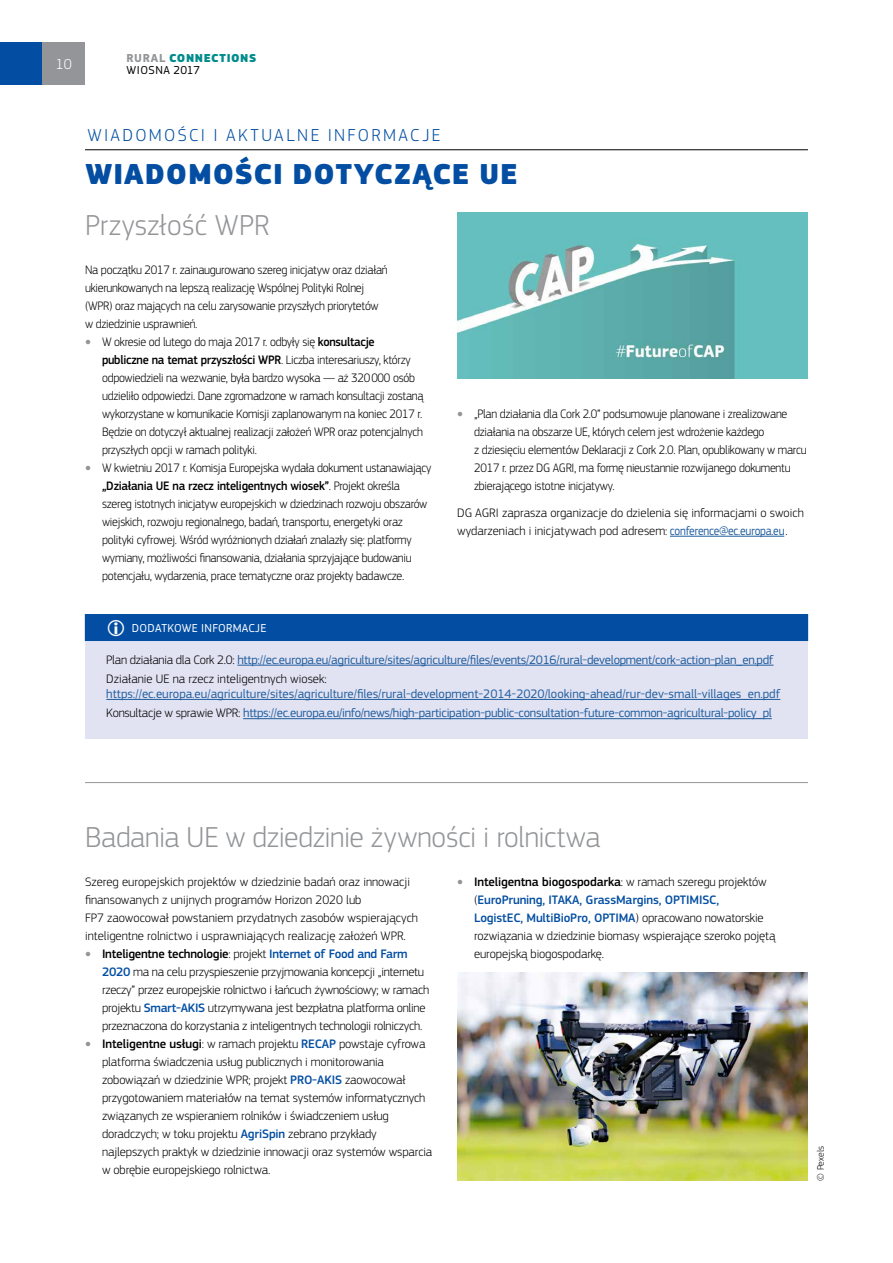
<style>
.page{position:relative;width:893px;height:1263px;background:#fff}
.page>*{position:absolute;margin:0;border:0;box-sizing:border-box;transform-origin:0 0}
.t1{font:300 30px "EC Square Sans Pro";letter-spacing:-.005em;color:#939598}
.t2{font:900 30px "EC Square Sans Pro";letter-spacing:.03em;color:#034ea2}
.t3{font:300 30px "EC Square Sans Pro";letter-spacing:.015em;color:#939598}
.t4{font:300 18px "EC Square Sans Pro";letter-spacing:.13em;color:#034ea2}
.t5{font:300 15px "EC Square Sans Pro";color:#fff}
.t6{font:300 12.75px/18px "EC Square Sans Pro";letter-spacing:-.02em;color:#000;scale:.95 1}
.t7{font:300 12.75px/18px "EC Square Sans Pro";letter-spacing:-.02em;color:#000}
.t8{font:300 12.75px/18px "EC Square Sans Pro";color:#000}
.t9{font:12.75px/19.2px "EC Square Sans Pro";color:#215e9e}
.t10{font:12.75px/19.2px "EC Square Sans Pro";letter-spacing:-.02em;color:#215e9e}
.t11{font:900 12px/12px "EC Square Sans Pro";letter-spacing:.05em;color:#008c8d}
.t12{font:12px "EC Square Sans Pro";letter-spacing:.02em;color:#fff}
.t13{font:300 9.75px "EC Square Sans Pro";color:#000}
.s1{font-weight:700;color:#939598}
.s2{font-weight:400;color:#000}
.s3{font-weight:900;font-size:13.5px;color:#939598}
.s4{font-weight:500}
.s5{font-weight:400;color:#215e9e}
.s6{font-size:22.5px;color:#fffefb}
.s7{font-weight:300;color:#000}
.s8{font-weight:500;color:#034ea2}
</style>
<div class="page">
<div style="left:0;top:43px;width:43px;height:42px;background:#034ea2"></div>
<hr style="left:670px;top:536px;width:114px;height:1px;background:#215e9e">
<hr style="left:85px;top:149px;width:723px;height:1px;background:#000">
<hr style="left:85px;top:782px;width:723px;height:1px;background:#939598">
<div style="left:85px;top:614px;width:723px;height:125px;background:#e1e2f2"></div>
<div style="left:85px;top:614px;width:723px;height:27px;background:#034ea2"></div>
<hr style="left:237px;top:665px;width:537px;height:1px;background:#215e9e">
<hr style="left:106px;top:699px;width:674px;height:1px;background:#215e9e">
<hr style="left:243px;top:718px;width:529px;height:1px;background:#215e9e">
<img style="left:457px;top:213px;width:351px;height:165px">
<img style="left:457px;top:972px;width:351px;height:208px">
<div style="left:43px;top:43px;width:42px;height:42px;background:#939598"></div>
<p class="t5" style="left:56px;top:56px;width:18px">10</p>
<p class="t11" style="left:127px;top:53px;width:131px"><span class="s1">RURAL</span> CONNECTIONS<br><span class="s2">WIOSNA 2017</span></p>
<h2 class="t4" style="left:87px;top:125px;width:355px">WIADOMOŚCI I AKTUALNE INFORMACJE</h2>
<h1 class="t2" style="left:85px;top:155px;width:434px">WIADOMOŚCI DOTYCZĄCE UE</h1>
<h1 class="t3" style="left:85px;top:208px;width:186px">Przyszłość WPR</h1>
<p class="t6" style="left:85px;top:261px;width:320px">Na początku 2017 r. zainaugurowano szereg inicjatyw oraz działań ukierunkowanych na lepszą realizację Wspólnej Polityki Rolnej (WPR) oraz mających na celu zarysowanie przyszłych priorytetów w dziedzinie usprawnień.</p>
<p class="t6" style="left:102px;top:333px;width:340px;text-indent:-17px"><span class="s3">•</span> W okresie od lutego do maja 2017 r. odbyły się <span class="s4">konsultacje publiczne na temat przyszłości WPR</span>. Liczba interesariuszy, którzy odpowiedzieli na wezwanie, była bardzo wysoka — aż 320000 osób udzieliło odpowiedzi. Dane zgromadzone w ramach konsultacji zostaną wykorzystane w komunikacie Komisji zaplanowanym na koniec 2017 r.<br>Będzie on dotyczył aktualnej realizacji założeń WPR oraz potencjalnych przyszłych opcji w ramach polityki.</p>
<p class="t6" style="left:102px;top:459px;width:348px;text-indent:-17px"><span class="s3">•</span> W kwietniu 2017 r. Komisja Europejska wydała dokument ustanawiający <span class="s4">„Działania UE na rzecz inteligentnych wiosek”</span>. Projekt określa szereg istotnych inicjatyw europejskich w dziedzinach rozwoju obszarów wiejskich, rozwoju regionalnego, badań, transportu, energetyki oraz polityki cyfrowej. Wśród wyróżnionych działań znalazły się: platformy wymiany, możliwości finansowania, działania sprzyjające budowaniu potencjału, wydarzenia, prace tematyczne oraz projekty badawcze.</p>
<p class="t6" style="left:474px;top:405px;width:352px;text-indent:-17px"><span class="s3">•</span> „Plan działania dla Cork 2.0” podsumowuje planowane i zrealizowane działania na obszarze UE, których celem jest wdrożenie każdego<br>z dziesięciu elementów Deklaracji z Cork 2.0. Plan, opublikowany w marcu 2017 r. przez DG AGRI, ma formę nieustannie rozwijanego dokumentu zbierającego istotne inicjatywy.</p>
<p class="t8" style="left:457px;top:504px;width:348px">DG AGRI zaprasza organizacje do dzielenia się informacjami o swoich wydarzeniach i inicjatywach pod adresem: <span class="s5">conference@ec.europa.eu</span>.</p>
<p class="t12" style="left:106px;top:621px;width:162px"><span class="s6">΂</span> DODATKOWE INFORMACJE</p>
<p class="t10" style="left:106px;top:650px;width:669px"><span class="s7">Plan działania dla Cork 2.0:</span> http://ec.europa.eu/agriculture/sites/agriculture/files/events/2016/rural-development/cork-action-plan_en.pdf<br><span class="s7">Działanie UE na rzecz inteligentnych wiosek:</span></p>
<p class="t9" style="left:106px;top:684px;width:676px">https://ec.europa.eu/agriculture/sites/agriculture/files/rural-development-2014-2020/looking-ahead/rur-dev-small-villages_en.pdf<br><span class="s7">Konsultacje w sprawie WPR:</span> https://ec.europa.eu/info/news/high-participation-public-consultation-future-common-agricultural-policy_pl</p>
<h1 class="t1" style="left:85px;top:820px;width:517px">Badania UE w dziedzinie żywności i rolnictwa</h1>
<p class="t8" style="left:85px;top:873px;width:335px">Szereg europejskich projektów w dziedzinie badań oraz innowacji finansowanych z unijnych programów Horizon 2020 lub<br>FP7 zaowocował powstaniem przydatnych zasobów wspierających inteligentne rolnictwo i usprawniających realizację założeń WPR.</p>
<p class="t7" style="left:102px;top:945px;width:329px;text-indent:-17px"><span class="s3">•</span> <span class="s4">Inteligentne technologie</span>: projekt <span class="s8">Internet of Food and Farm 2020</span> ma na celu przyspieszenie przyjmowania koncepcji „internetu rzeczy” przez europejskie rolnictwo i łańcuch żywnościowy; w ramach projektu <span class="s8">Smart-AKIS</span> utrzymywana jest bezpłatna platforma online przeznaczona do korzystania z inteligentnych technologii rolniczych.</p>
<p class="t7" style="left:102px;top:1035px;width:332px;text-indent:-17px"><span class="s3">•</span> <span class="s4">Inteligentne usługi</span>: w ramach projektu <span class="s8">RECAP</span> powstaje cyfrowa platforma świadczenia usług publicznych i monitorowania zobowiązań w dziedzinie WPR; projekt <span class="s8">PRO-AKIS</span> zaowocował przygotowaniem materiałów na temat systemów informatycznych związanych ze wspieraniem rolników i świadczeniem usług doradczych; w toku projektu <span class="s8">AgriSpin</span> zebrano przykłady najlepszych praktyk w dziedzinie innowacji oraz systemów wsparcia w obrębie europejskiego rolnictwa.</p>
<p class="t7" style="left:474px;top:873px;width:302px;text-indent:-17px"><span class="s3">•</span> <span class="s4">Inteligentna biogospodarka</span>: w ramach szeregu projektów (<span class="s8">EuroPruning, ITAKA, GrassMargins, OPTIMISC,<br>LogistEC, MultiBioPro, OPTIMA</span>) opracowano nowatorskie rozwiązania w dziedzinie biomasy wspierające szeroko pojętą europejską biogospodarkę.</p>
<p class="t13" style="left:815px;top:1180px;width:36px;rotate:-90deg">© Pexels</p>
</div>
